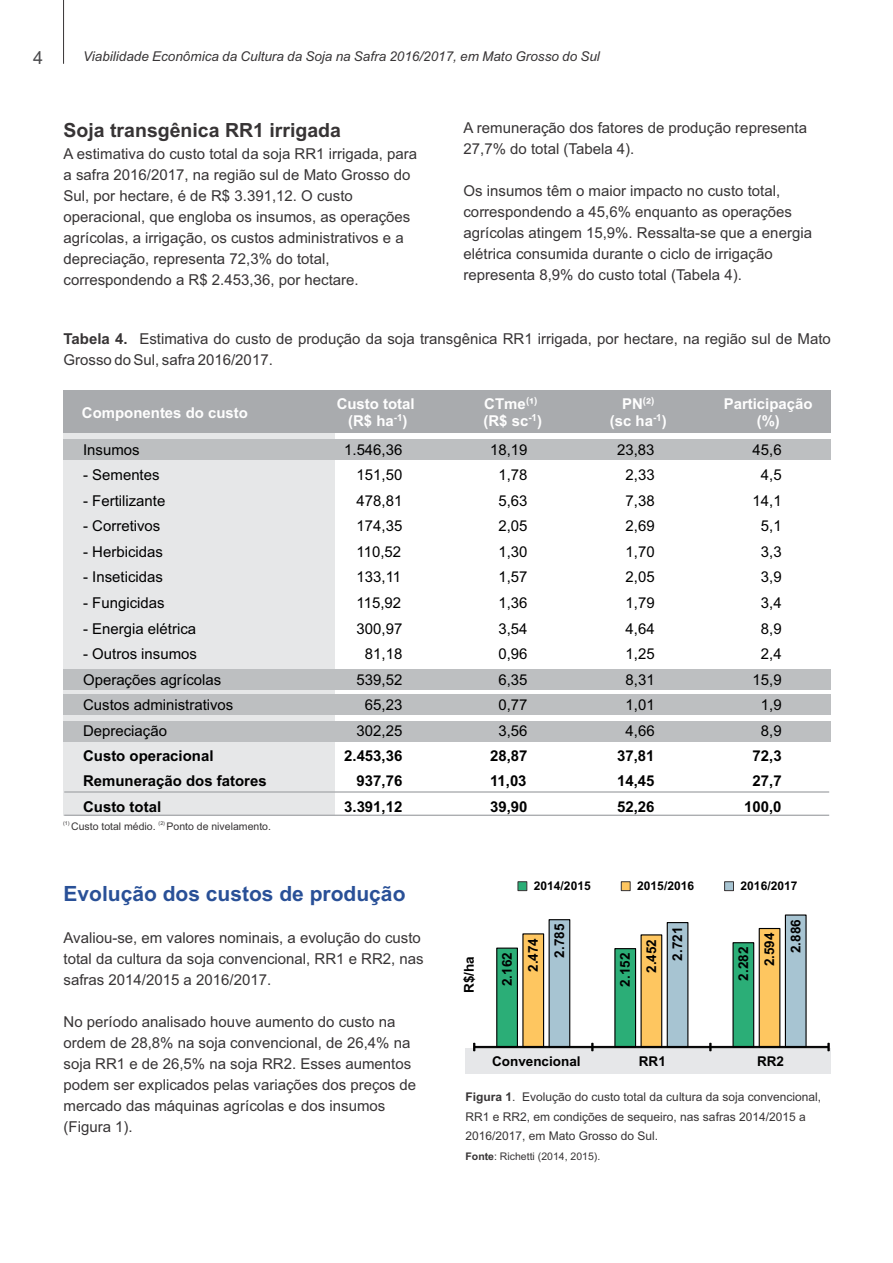
<style>
.page{position:relative;width:893px;height:1263px;background:#fff}
.page>*{position:absolute;margin:0;border:0;box-sizing:border-box;transform-origin:0 0}
.t1{font:700 21px "Arial";color:#295097}
.t2{font:700 19.5px "Arial";color:#373435}
.t3{font:18px "Arial";color:#4b4b4d}
.t4{font:15px/21px "Arial";color:#373435}
.t5{font:15px/25.5px "Arial";color:#000;text-align:center}
.t6{font:700 15px/25.5px "Arial";color:#000;text-align:justify}
.t7{font:700 15px/17.2px "Arial";color:#fefefe;text-align:center}
.t8{font:italic 13.5px "Arial";color:#373435}
.t9{font:700 13.5px "Arial";color:#000}
.t10{font:12px/19.5px "Arial";color:#373435}
.t11{font:700 12px "Arial";color:#000}
.t12{font:10.5px "Arial";color:#373435}
.t13{font:5.25px "Arial";color:#373435}
.s1{font-weight:700}
</style>
<div class="page">
<hr style="left:63px;top:0;width:1px;height:64px;background:#373435">
<div style="left:64px;top:433px;width:271px;height:382px;background:#e6e7e8"></div>
<div style="left:64px;top:439px;width:767px;height:21px;background:#bdbfc1"></div>
<div style="left:64px;top:391px;width:767px;height:42px;background:#a9abae"></div>
<div style="left:64px;top:694px;width:767px;height:21px;background:#bdbfc1"></div>
<div style="left:64px;top:721px;width:767px;height:21px;background:#bdbfc1"></div>
<hr style="left:64px;top:814px;width:765px;height:3px;background:#a9abae">
<hr style="left:64px;top:791px;width:765px;height:2px;background:#c4c5c7">
<div style="left:64px;top:669px;width:767px;height:21px;background:#bdbfc1"></div>
<div style="left:465px;top:1048px;width:366px;height:26px;background:#e6e7e9"></div>
<svg style="left:517px;top:881px;width:11px;height:10px"></svg>
<svg style="left:620px;top:881px;width:11px;height:10px"></svg>
<svg style="left:724px;top:881px;width:10px;height:10px"></svg>
<svg style="left:473px;top:914px;width:356px;height:137px"></svg>
<p class="t3" style="left:33px;top:51px;width:12px">4</p>
<p class="t8" style="left:83px;top:51px;width:518px">Viabilidade Econômica da Cultura da Soja na Safra 2016/2017, em Mato Grosso do Sul</p>
<h2 class="t2" style="left:64px;top:123px;width:279px">Soja transgênica RR1 irrigada</h2>
<p class="t4" style="left:64px;top:145px;width:355px">A estimativa do custo total da soja RR1 irrigada, para a safra 2016/2017, na região sul de Mato Grosso do Sul, por hectare, é de R$ 3.391,12. O custo operacional, que engloba os insumos, as operações agrícolas, a irrigação, os custos administrativos e a depreciação, representa 72,3% do total, correspondendo a R$ 2.453,36, por hectare.</p>
<p class="t4" style="left:463px;top:118px;width:345px">A remuneração dos fatores de produção representa<br>27,7% do total (Tabela 4).</p>
<p class="t4" style="left:463px;top:181px;width:350px">Os insumos têm o maior impacto no custo total, correspondendo a 45,6% enquanto as operações agrícolas atingem 15,9%. Ressalta-se que a energia elétrica consumida durante o ciclo de irrigação representa 8,9% do custo total (Tabela 4).</p>
<p class="t4" style="left:64px;top:329px;width:769px"><span class="s1">Tabela 4.</span> Estimativa do custo de produção da soja transgênica RR1 irrigada, por hectare, na região sul de Mato<br>Grosso do Sul, safra 2016/2017.</p>
<p class="t7" style="left:82px;top:405px;width:168px">Componentes do custo</p>
<p class="t7" style="left:337px;top:396px;width:80px">Custo total (R$ ha<sup>-1</sup>)</p>
<p class="t7" style="left:483px;top:396px;width:60px;text-align:left">CTme<sup>(</sup>¹<sup>) </sup>(R$ sc<sup>-1</sup>)</p>
<p class="t7" style="left:610px;top:396px;width:58px">PN<sup>(</sup>²<sup>) </sup>(sc ha<sup>-1</sup>)</p>
<p class="t7" style="left:724px;top:396px;width:90px">Participação (%)</p>
<p class="t5" style="left:83px;top:438px;width:58px">Insumos</p>
<p class="t5" style="left:83px;top:464px;width:78px">- Sementes</p>
<p class="t5" style="left:83px;top:489px;width:84px">- Fertilizante</p>
<p class="t5" style="left:83px;top:515px;width:79px">- Corretivos</p>
<p class="t5" style="left:83px;top:540px;width:81px">- Herbicidas</p>
<p class="t5" style="left:83px;top:566px;width:81px">- Inseticidas</p>
<p class="t5" style="left:83px;top:591px;width:83px">- Fungicidas</p>
<p class="t5" style="left:83px;top:617px;width:115px">- Energia elétrica</p>
<p class="t5" style="left:83px;top:642px;width:152px;text-align:left">- Outros insumos<br>Operações agrícolas<br>Custos administrativos<br>Depreciação</p>
<p class="t6" style="left:83px;top:744px;width:185px;text-align:left">Custo operacional<br>Remuneração dos fatores<br>Custo total</p>
<p class="t5" style="left:344px;top:438px;width:60px;text-align:right">1.546,36<br>151,50<br>478,81<br>174,35<br>110,52<br>133,11<br>115,92<br>300,97<br>81,18<br>539,52<br>65,23<br>302,25</p>
<p class="t6" style="left:344px;top:744px;width:60px;text-align:right">2.453,36<br>937,76<br>3.391,12</p>
<p class="t5" style="left:490px;top:438px;width:39px">18,19<br>1,78<br>5,63<br>2,05<br>1,30<br>1,57<br>1,36<br>3,54<br>0,96<br>6,35<br>0,77<br>3,56</p>
<p class="t6" style="left:490px;top:744px;width:39px">28,87<br>11,03<br>39,90</p>
<p class="t5" style="left:617px;top:438px;width:39px">23,83<br>2,33<br>7,38<br>2,69<br>1,70<br>2,05<br>1,79<br>4,64<br>1,25<br>8,31<br>1,01<br>4,66</p>
<p class="t6" style="left:617px;top:744px;width:39px">37,81<br>14,45<br>52,26</p>
<p class="t5" style="left:753px;top:438px;width:31px">45,6<br>4,5<br>14,1<br>5,1<br>3,3<br>3,9<br>3,4<br>8,9<br>2,4<br>15,9<br>1,9<br>8,9</p>
<p class="t6" style="left:744px;top:744px;width:39px;text-align:center">72,3<br>27,7<br>100,0</p>
<p class="t13" style="left:63px;top:821px;width:8px">(1)</p>
<p class="t13" style="left:159px;top:821px;width:8px">(2)</p>
<p class="t12" style="left:71px;top:822px;width:201px">Custo total médio. Ponto de nivelamento.</p>
<h1 class="t1" style="left:64px;top:885px;width:343px">Evolução dos custos de produção</h1>
<p class="t4" style="left:64px;top:928px;width:362px">Avaliou-se, em valores nominais, a evolução do custo total da cultura da soja convencional, RR1 e RR2, nas safras 2014/2015 a 2016/2017.</p>
<p class="t4" style="left:64px;top:1012px;width:354px">No período analisado houve aumento do custo na ordem de 28,8% na soja convencional, de 26,4% na soja RR1 e de 26,5% na soja RR2. Esses aumentos podem ser explicados pelas variações dos preços de mercado das máquinas agrícolas e dos insumos (Figura 1).</p>
<p class="t9" style="left:464px;top:993px;width:38px;rotate:-90deg">R$/ha</p>
<p class="t11" style="left:534px;top:882px;width:58px">2014/2015</p>
<p class="t11" style="left:637px;top:882px;width:58px">2015/2016</p>
<p class="t11" style="left:741px;top:882px;width:58px">2016/2017</p>
<p class="t9" style="left:554px;top:958px;width:35px;rotate:-90deg">2.785</p>
<p class="t9" style="left:672px;top:960px;width:35px;rotate:-90deg">2.721</p>
<p class="t9" style="left:790px;top:953px;width:35px;rotate:-90deg">2.886</p>
<p class="t9" style="left:528px;top:972px;width:35px;rotate:-90deg">2.474</p>
<p class="t9" style="left:646px;top:973px;width:35px;rotate:-90deg">2.452</p>
<p class="t9" style="left:764px;top:966px;width:35px;rotate:-90deg">2.594</p>
<p class="t9" style="left:502px;top:986px;width:35px;rotate:-90deg">2.162</p>
<p class="t9" style="left:620px;top:986px;width:35px;rotate:-90deg">2.152</p>
<p class="t9" style="left:738px;top:981px;width:35px;rotate:-90deg">2.282</p>
<p class="t9" style="left:492px;top:1056px;width:90px">Convencional</p>
<p class="t9" style="left:639px;top:1056px;width:28px">RR1</p>
<p class="t9" style="left:757px;top:1056px;width:29px">RR2</p>
<p class="t10" style="left:465px;top:1088px;width:357px"><span class="s1">Figura 1</span>. Evolução do custo total da cultura da soja convencional,<br>RR1 e RR2, em condições de sequeiro, nas safras 2014/2015 a<br>2016/2017, em Mato Grosso do Sul.</p>
<p class="t12" style="left:465px;top:1152px;width:136px"><span class="s1">Fonte</span>: Richetti (2014, 2015).</p>
</div>
